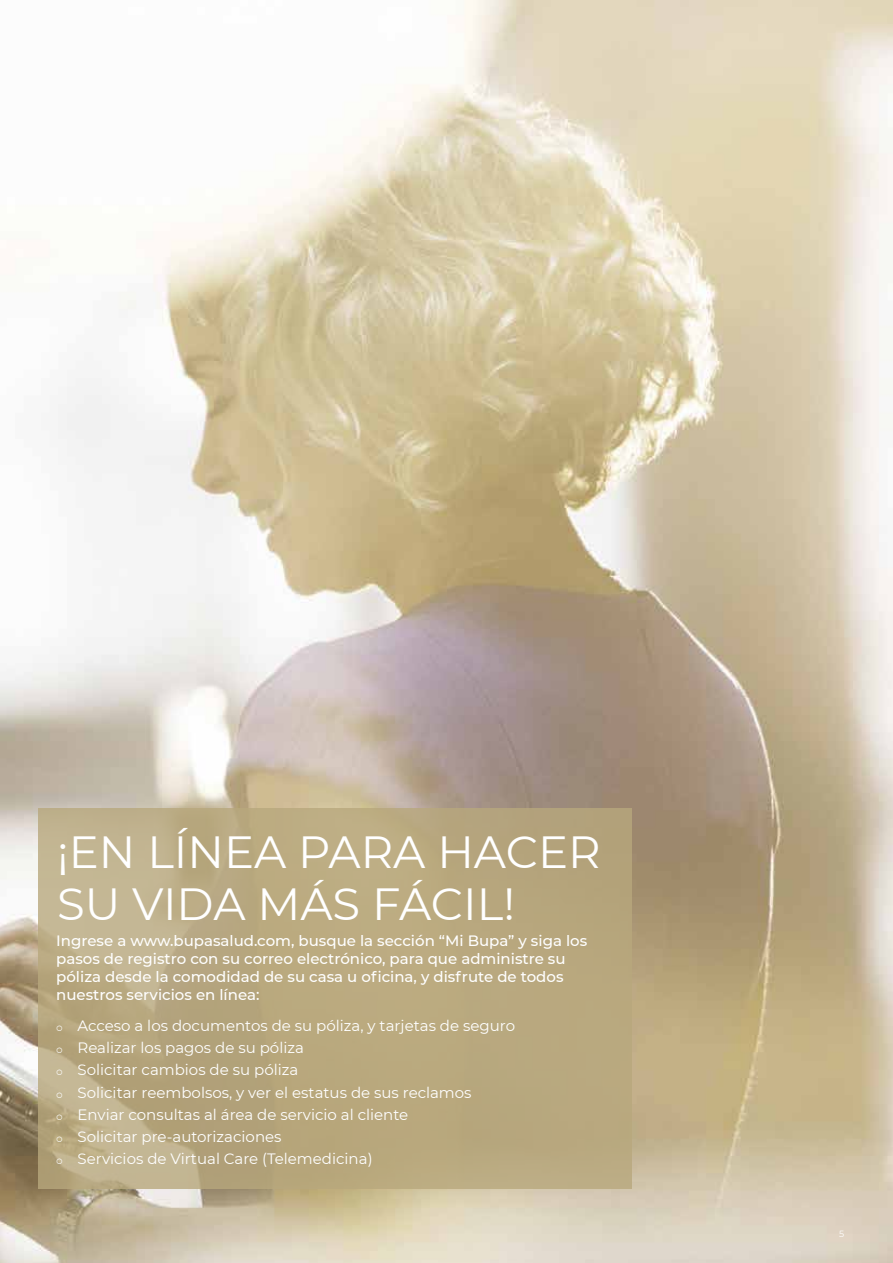
<style>
.page{position:relative;width:893px;height:1263px;background:#fff}
.page>*{position:absolute;margin:0;border:0;box-sizing:border-box;transform-origin:0 0}
.t1{font:45px/52.5px "Montserrat";color:#fff}
.t2{font:15px "Montserrat";color:#fff}
.t3{font:500 15px/18px "Montserrat";color:#fff}
.t4{font:9px "Montserrat";color:#fff}
</style>
<div class="page">
<img style="left:0;top:0;width:893px;height:1263px">
<div style="left:38px;top:809px;width:593px;height:380px;background:#b8a87d"></div>
<h1 class="t1" style="left:57px;top:824px;width:545px">¡EN LÍNEA PARA HACER<br>SU VIDA MÁS FÁCIL!</h1>
<p class="t3" style="left:56px;top:931px;width:532px">Ingrese a www.bupasalud.com, busque la sección “Mi Bupa” y siga los pasos de registro con su correo electrónico, para que administre su póliza desde la comodidad de su casa u oficina, y disfrute de todos nuestros servicios en línea:</p>
<p class="t2" style="left:56px;top:1015px;width:460px">○ Acceso a los documentos de su póliza, y tarjetas de seguro</p>
<p class="t2" style="left:56px;top:1037px;width:249px">○ Realizar los pagos de su póliza</p>
<p class="t2" style="left:56px;top:1060px;width:244px">○ Solicitar cambios de su póliza</p>
<p class="t2" style="left:56px;top:1082px;width:417px">○ Solicitar reembolsos, y ver el estatus de sus reclamos</p>
<p class="t2" style="left:56px;top:1104px;width:353px">○ Enviar consultas al área de servicio al cliente</p>
<p class="t2" style="left:56px;top:1126px;width:227px">○ Solicitar pre-autorizaciones</p>
<p class="t2" style="left:56px;top:1149px;width:318px">○ Servicios de Virtual Care (Telemedicina)</p>
<p class="t4" style="left:839px;top:1227px;width:7px">5</p>
</div>
